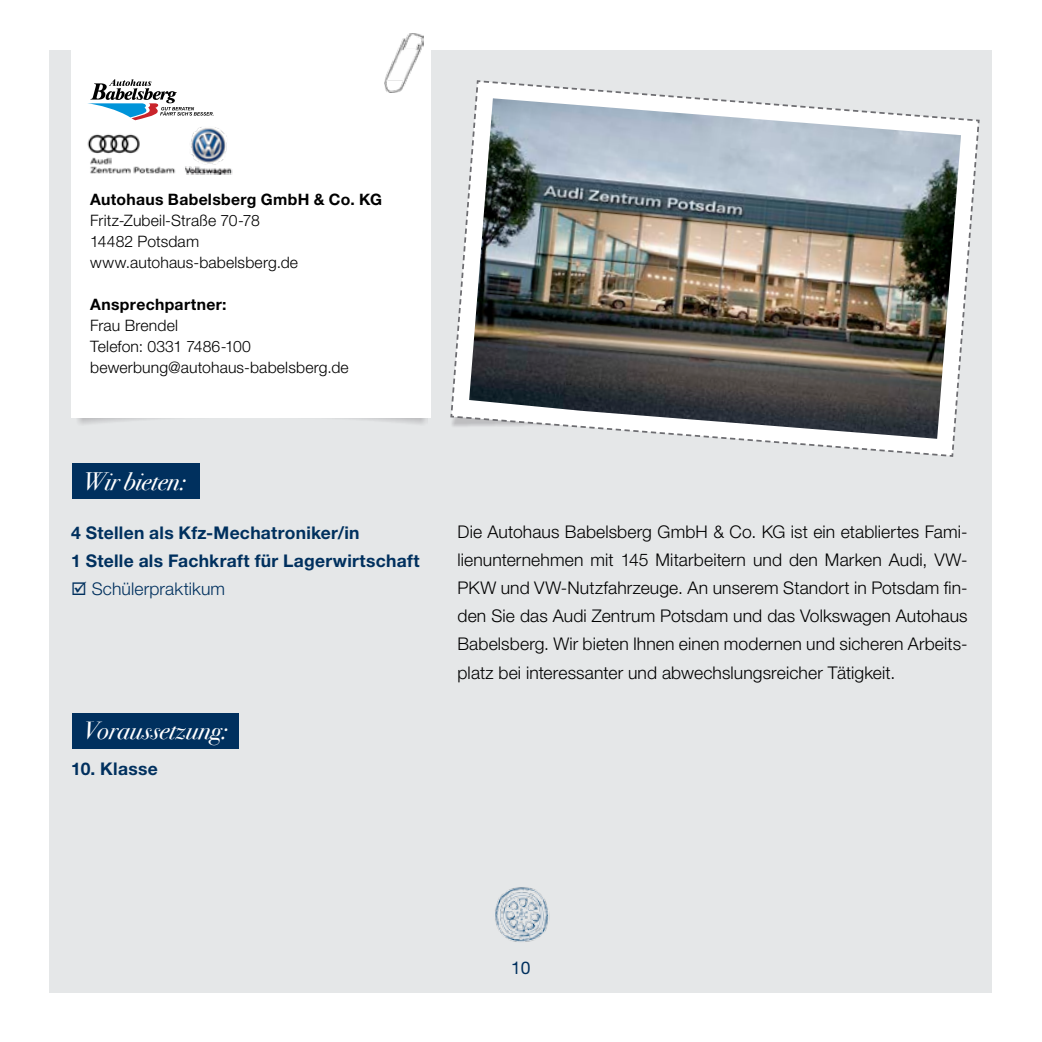
<style>
.page{position:relative;width:1042px;height:1042px;background:#fff}
.page>*{position:absolute;margin:0;border:0;box-sizing:border-box;transform-origin:0 0}
.t1{font:italic 25.2px "Bodoni Svty Two ITCTT";color:#fff}
.t2{font:300 17.5px/28px "Helvetica Neue LT Std";letter-spacing:.005em;color:#000;text-align:justify}
.t3{font:700 17.5px/28px "Helvetica Neue LT Std";letter-spacing:.015em;color:#00305e}
.t4{font:300 17.5px "Helvetica Neue LT Std";letter-spacing:.005em;color:#00305e}
.t5{font:17.5px "Helvetica Neue LT Std";color:#00305e}
.t6{font:300 15.75px/21px "Helvetica Neue LT Std";letter-spacing:.01em;color:#000}
.t7{font:700 15.75px "Helvetica Neue LT Std";letter-spacing:.02em;color:#000}
</style>
<div class="page">
<div style="left:50px;top:50px;width:942px;height:942px;background:#e5e7e8"></div>
<div style="left:71px;top:50px;width:360px;height:368px;background:#fff"></div>
<img style="left:384px;top:33px;width:40px;height:59px">
<svg style="left:450px;top:80px;width:530px;height:377px"></svg>
<div style="left:72px;top:463px;width:128px;height:36px;background:#00305e"></div>
<img style="left:469px;top:98px;width:492px;height:341px">
<img style="left:185px;top:127px;width:48px;height:48px">
<div style="left:72px;top:713px;width:167px;height:35px;background:#00305e"></div>
<img style="left:495px;top:887px;width:55px;height:55px">
<svg style="left:88px;top:79px;width:126px;height:41px"></svg>
<img style="left:87px;top:134px;width:89px;height:40px">
<p class="t7" style="left:90px;top:189px;width:293px">Autohaus Babelsberg GmbH &amp; Co. KG</p>
<p class="t6" style="left:90px;top:209px;width:209px">Fritz-Zubeil-Straße 70-78<br>14482 Potsdam www.autohaus-babelsberg.de</p>
<p class="t7" style="left:90px;top:294px;width:138px">Ansprechpartner:</p>
<p class="t6" style="left:90px;top:314px;width:260px">Frau Brendel<br>Telefon: 0331 7486-100 bewerbung@autohaus-babelsberg.de</p>
<h1 class="t1" style="left:83px;top:459px;width:104px">Wir bieten:</h1>
<p class="t3" style="left:71px;top:518px;width:350px">4 Stellen als Kfz-Mechatroniker/in<br>1 Stelle als Fachkraft für Lagerwirtschaft</p>
<p class="t4" style="left:71px;top:578px;width:155px">☑ Schülerpraktikum</p>
<h1 class="t1" style="left:83px;top:708px;width:146px">Voraussetzung:</h1>
<p class="t3" style="left:71px;top:754px;width:88px">10. Klasse</p>
<p class="t2" style="left:457px;top:518px;width:511px">Die Autohaus Babelsberg GmbH &amp; Co. KG ist ein etabliertes Fami&shy;lienunternehmen mit 145 Mitarbeitern und den Marken Audi, VW-PKW und VW-Nutzfahrzeuge. An unserem Standort in Potsdam fin&shy;den Sie das Audi Zentrum Potsdam und das Volkswagen Autohaus Babelsberg. Wir bieten Ihnen einen modernen und sicheren Arbeits&shy;platz bei interessanter und abwechslungsreicher Tätigkeit.</p>
<p class="t5" style="left:511px;top:957px;width:21px">10</p>
</div>
